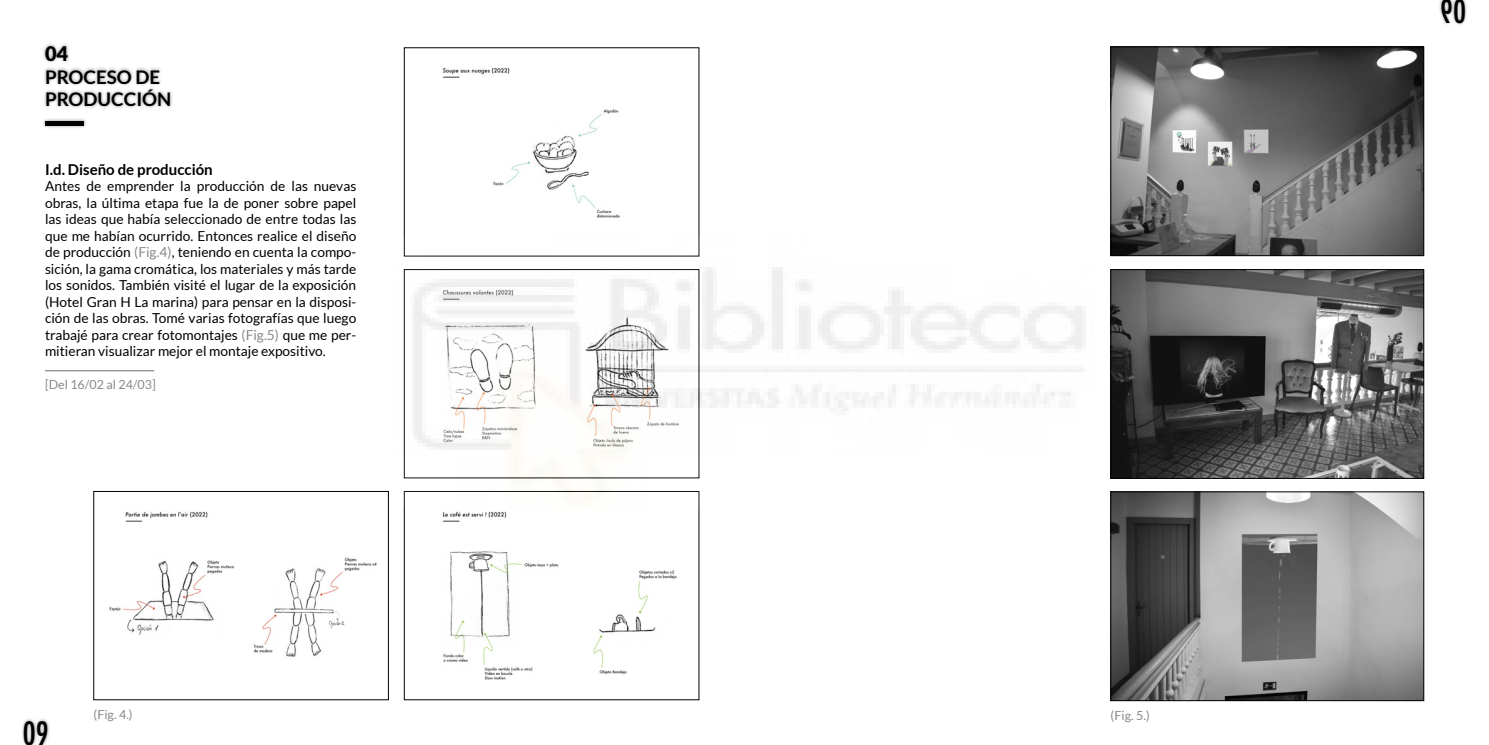
<style>
.page{position:relative;width:1489px;height:745px;background:#fff}
.page>*{position:absolute;margin:0;border:0;box-sizing:border-box;transform-origin:0 0}
.t1{font:500 condensed 31.25px "Futura";color:#000}
.t2{font:900 20px "Lato";color:#000}
.t3{font:700 18.75px/22.5px "Lato";color:#000}
.t4{font:700 15px "Lato";color:#000}
.t5{font:13.75px/16.5px "Lato";color:#000;text-align:justify}
.t6{font:12.5px "Lato";color:#8a8989}
.s1{color:#8a8989}
</style>
<div class="page">
<div style="left:1437px;top:0;width:30px;height:27px;background:#000;opacity:.4"></div>
<div style="left:20px;top:717px;width:31px;height:27px;background:#000;opacity:.4"></div>
<div style="left:42px;top:43px;width:131px;height:66px;background:#000;opacity:.4"></div>
<div style="left:42px;top:118px;width:45px;height:11px;background:#000;opacity:.4"></div>
<div style="left:45px;top:121px;width:39px;height:5px;background:#000"></div>
<img style="left:1112px;top:49px;width:309px;height:205px">
<div style="left:1110px;top:47px;width:313px;height:209px;border:1px solid #000"></div>
<img style="left:1112px;top:271px;width:309px;height:205px">
<div style="left:1110px;top:269px;width:313px;height:209px;border:1px solid #000"></div>
<img style="left:1112px;top:493px;width:309px;height:205px">
<div style="left:1110px;top:491px;width:313px;height:209px;border:1px solid #000"></div>
<img style="left:109px;top:511px;width:268px;height:146px">
<img style="left:442px;top:67px;width:178px;height:151px">
<img style="left:442px;top:511px;width:235px;height:169px">
<hr style="left:45px;top:370px;width:109px;height:1px;background:#8a8989">
<img style="left:403px;top:236px;width:683px;height:272px">
<svg style="left:1441px;top:0;width:23px;height:23px"></svg>
<h2 class="t2" style="left:45px;top:42px;width:25px">04</h2>
<h3 class="t3" style="left:45px;top:65px;width:128px">PROCESO DE<br>PRODUCCIÓN</h3>
<p class="t4" style="left:45px;top:160px;width:169px">I.d. Diseño de producción</p>
<p class="t5" style="left:45px;top:178px;width:313px">Antes de emprender la producción de las nuevas obras, la última etapa fue la de poner sobre papel las ideas que había seleccionado de entre todas las que me habían ocurrido. Entonces realice el diseño de producción <span class="s1">(Fig.4)</span>, teniendo en cuenta la compo&shy;sición, la gama cromática, los materiales y más tarde los sonidos. También visité el lugar de la exposición (Hotel Gran H La marina) para pensar en la disposi&shy;ción de las obras. Tomé varias fotografías que luego trabajé para crear fotomontajes <span class="s1">(Fig.5)</span> que me per&shy;mitieran visualizar mejor el montaje expositivo.</p>
<p class="t6" style="left:45px;top:377px;width:112px">[Del 16/02 al 24/03]</p>
<h1 class="t1" style="left:23px;top:712px;width:27px">09</h1>
<p class="t6" style="left:94px;top:707px;width:41px">(Fig. 4.)</p>
<p class="t6" style="left:1110px;top:707px;width:41px">(Fig. 5.)</p>
</div>
